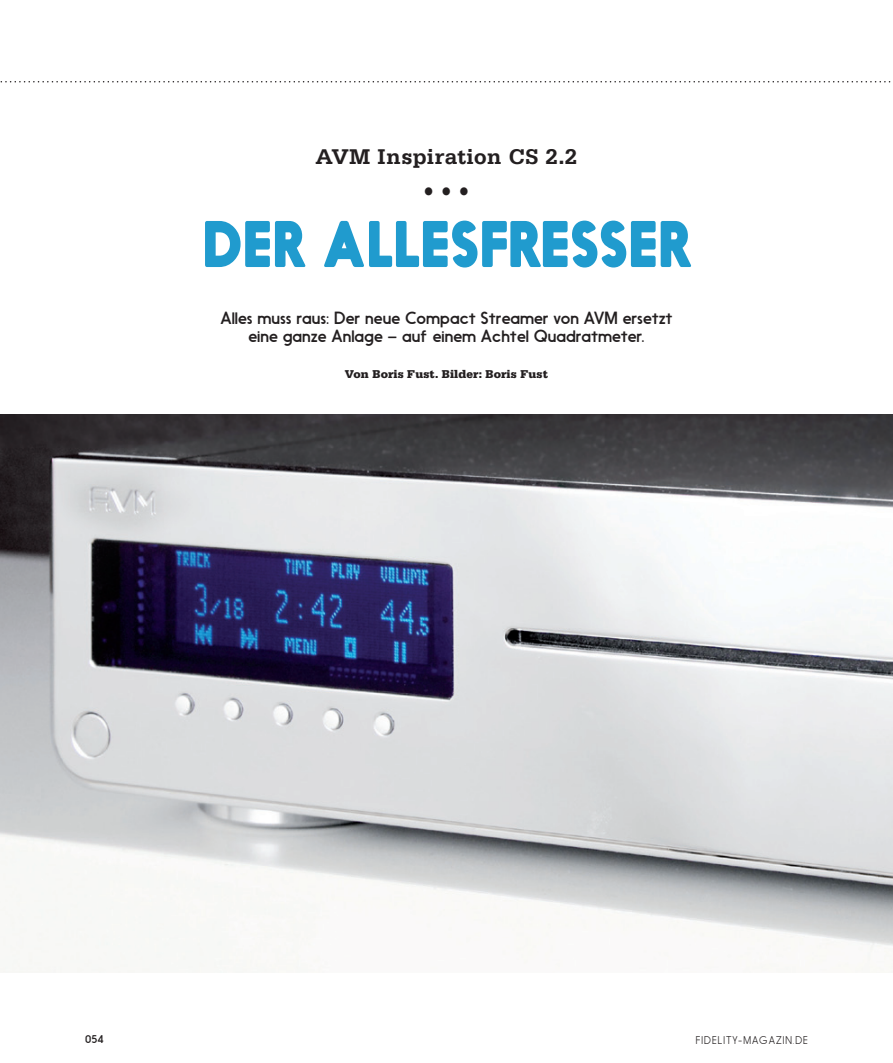
<style>
.page{position:relative;width:893px;height:1063px;background:#fff}
.page>*{position:absolute;margin:0;border:0;box-sizing:border-box;transform-origin:0 0}
.t1{font:61.5px "Nanami Rounded Hvy";letter-spacing:.02em;color:#209bce;scale:.91 1}
.t2{font:30px "Nanami Rounded Hvy";color:#231f20;scale:.91 1}
.t3{font:700 22.5px "Serifa Std";letter-spacing:.01em;color:#231f20}
.t4{font:16.5px/18px "Nanami Rounded Book";color:#231f20;text-align:center}
.t5{font:900 12px "Serifa Std";letter-spacing:.01em;color:#231f20}
.t6{font:10.5px "Nanami Rounded Ex Lt";letter-spacing:.1em;color:#231f20}
.t7{font:10.5px "Nanami Rounded Book";color:#231f20}
.s1{font-style:inherit}
</style>
<div class="page">
<img style="left:0;top:414px;width:893px;height:558px">
<svg style="left:0;top:81px;width:891px;height:1px"></svg>
<h3 class="t3" style="left:316px;top:143px;width:263px">AVM Inspiration CS 2.2</h3>
<h2 class="t2" style="left:424px;top:171px;width:50px">• • •</h2>
<h1 class="t1" style="left:203px;top:209px;width:537px">DER ALLESFRESSER</h1>
<p class="t4" style="left:220px;top:309px;width:454px">Alles muss raus: Der neue Compact Streamer von AVM ersetzt eine ganze Anlage – auf einem Achtel Quadratmeter.</p>
<p class="t5" style="left:345px;top:367px;width:205px">Von Boris Fust. Bilder: Boris Fust</p>
<p class="t7" style="left:85px;top:1033px;width:20px">054</p>
<p class="t6" style="left:696px;top:1034px;width:114px"><span class="s1">F</span>IDELITY-MAGAZIN.DE</p>
</div>
